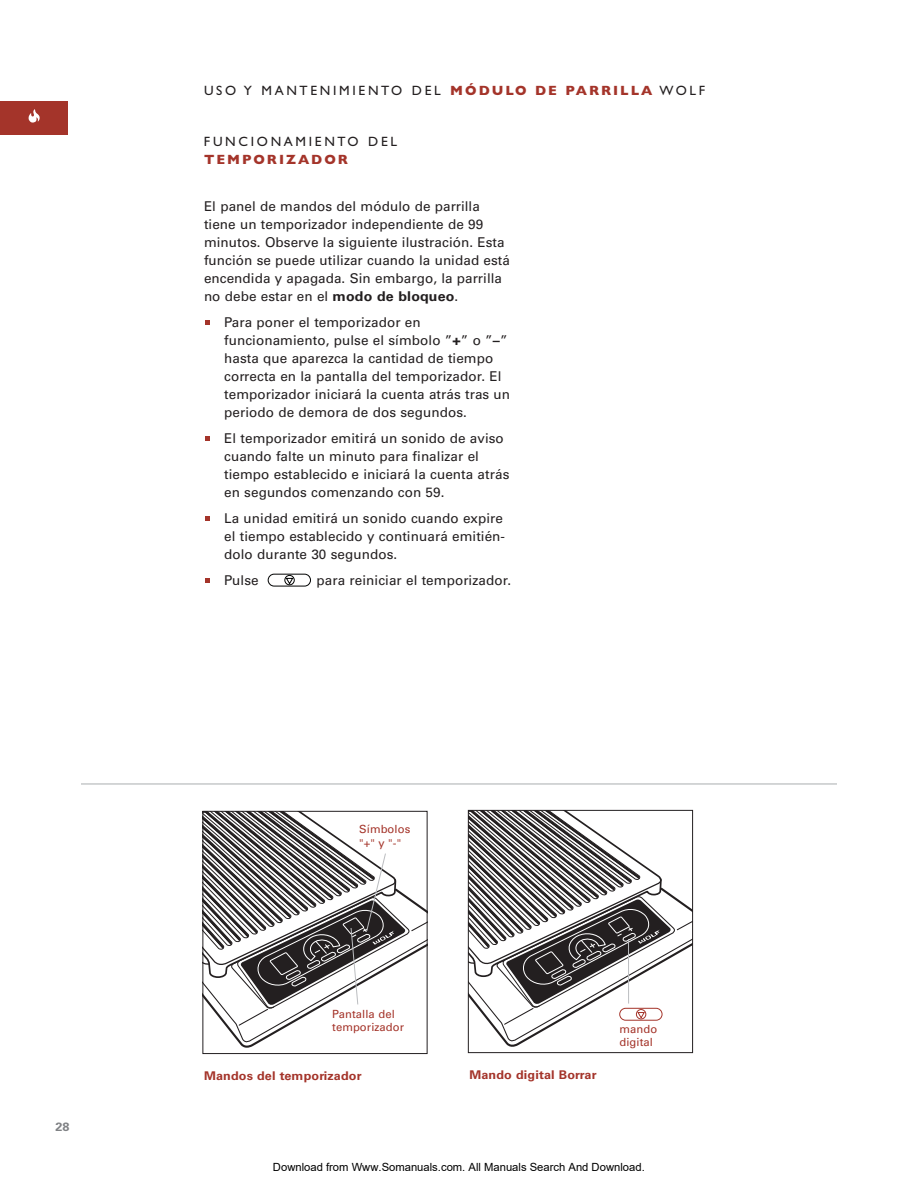
<style>
.page{position:relative;width:918px;height:1188px;background:#fff}
.page>*{position:absolute;margin:0;border:0;box-sizing:border-box;transform-origin:0 0}
.t1{font:13.5px/18px "Univers";letter-spacing:.005em;color:#231f20}
.t2{font:13.5px "Gill Sans";letter-spacing:.2em;color:#231f20}
.t3{font:700 13.5px "Gill Sans";letter-spacing:.15em;color:#a4342a}
.t4{font:700 12px "Univers";letter-spacing:.01em;color:#a4342a;scale:1.05 1}
.t5{font:700 12px "Univers";color:#808285;scale:1.05 1}
.t6{font:11.25px "Arial";color:#000}
.t7{font:11.25px/13.5px "Univers";letter-spacing:.005em;color:#a4342a}
.s1{font-weight:700;color:#a4342a}
.s2{font-weight:700}
</style>
<div class="page">
<div style="left:0;top:101px;width:68px;height:34px;background:#a4342a"></div>
<svg style="left:29px;top:109px;width:11px;height:14px"></svg>
<div style="left:268px;top:574px;width:43px;height:13px;border:1px solid #010202;border-radius:6px"></div>
<div style="left:284px;top:575px;width:11px;height:10px;border:1px solid #010202;border-radius:50%"></div>
<svg style="left:285px;top:577px;width:9px;height:9px"></svg>
<svg style="left:206px;top:579px;width:4px;height:4px"></svg>
<svg style="left:206px;top:516px;width:4px;height:5px"></svg>
<svg style="left:206px;top:436px;width:4px;height:5px"></svg>
<svg style="left:206px;top:320px;width:4px;height:5px"></svg>
<svg style="left:226px;top:1027px;width:60px;height:17px"></svg>
<hr style="left:81px;top:783px;width:756px;height:2px;background:#d1d3d4">
<svg style="left:203px;top:811px;width:224px;height:216px"></svg>
<svg style="left:492px;top:1026px;width:60px;height:17px"></svg>
<svg style="left:468px;top:810px;width:225px;height:216px"></svg>
<p class="t5" style="left:56px;top:1122px;width:15px">28</p>
<p class="t2" style="left:204px;top:86px;width:503px">USO Y MANTENIMIENTO DEL <span class="s1">MÓDULO DE PARRILLA</span> WOLF</p>
<p class="t2" style="left:204px;top:137px;width:195px">FUNCIONAMIENTO DEL</p>
<p class="t3" style="left:204px;top:155px;width:145px">TEMPORIZADOR</p>
<p class="t1" style="left:204px;top:198px;width:308px">El panel de mandos del módulo de parrilla tiene un temporizador independiente de 99 minutos. Observe la siguiente ilustración. Esta función se puede utilizar cuando la unidad está encendida y apagada. Sin embargo, la parrilla no debe estar en el <span class="s2">modo de bloqueo</span>.</p>
<p class="t1" style="left:224px;top:314px;width:288px">Para poner el temporizador en funcionamiento, pulse el símbolo ”<span class="s2">+</span>” o ”<span class="s2">–</span>” hasta que aparezca la cantidad de tiempo correcta en la pantalla del temporizador. El temporizador iniciará la cuenta atrás tras un periodo de demora de dos segundos.</p>
<p class="t1" style="left:224px;top:430px;width:287px">El temporizador emitirá un sonido de aviso cuando falte un minuto para finalizar el tiempo establecido e iniciará la cuenta atrás en segundos comenzando con 59.</p>
<p class="t1" style="left:224px;top:510px;width:282px">La unidad emitirá un sonido cuando expire el tiempo establecido y continuará emitién&shy;dolo durante 30 segundos.</p>
<p class="t1" style="left:224px;top:572px;width:36px">Pulse</p>
<p class="t1" style="left:316px;top:572px;width:196px">para reiniciar el temporizador.</p>
<p class="t7" style="left:359px;top:823px;width:53px">Símbolos "+" y "-"</p>
<p class="t7" style="left:332px;top:1008px;width:73px">Pantalla del temporizador</p>
<p class="t4" style="left:204px;top:1071px;width:152px">Mandos del temporizador</p>
<p class="t4" style="left:469px;top:1070px;width:123px">Mando digital Borrar</p>
<p class="t7" style="left:619px;top:1023px;width:39px">mando digital</p>
<p class="t6" style="left:273px;top:1160px;width:373px">Download from Www.Somanuals.com. All Manuals Search And Download.</p>
</div>
